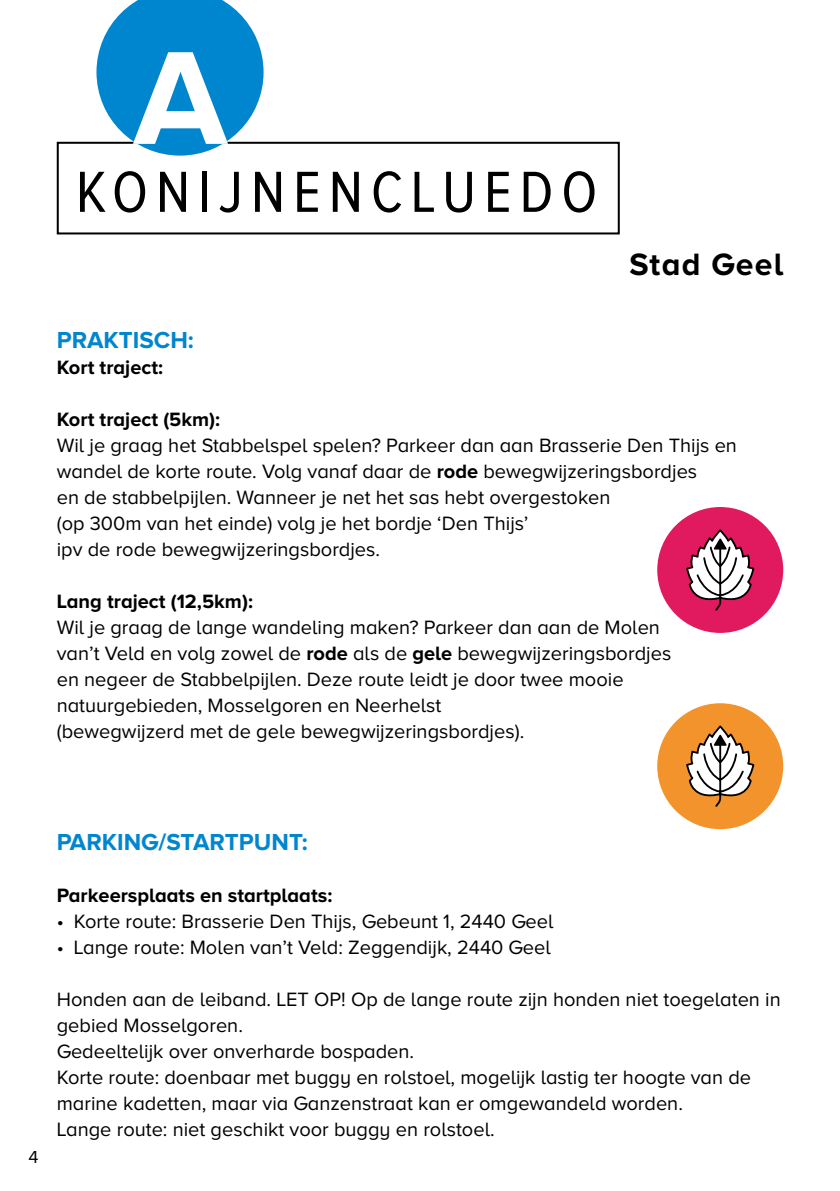
<style>
.page{position:relative;width:840px;height:1191px;background:#fff}
.page>*{position:absolute;margin:0;border:0;box-sizing:border-box;transform-origin:0 0}
.t1{font:700 137.4px "Proxima Nova A";color:#fff}
.t2{font:60px "Proxima Nova Cond";letter-spacing:.13em;color:#000}
.t3{font:700 32px "Proxima Nova A";letter-spacing:.04em;color:#000}
.t4{font:700 24px "Proxima Nova A";color:#0086ce}
.t5{font:20px/26px "Proxima Nova A";color:#000}
.t6{font:700 20px "Proxima Nova A";color:#000}
.t7{font:18px "Proxima Nova A";color:#000}
.s1{font-weight:700}
</style>
<div class="page">
<div style="left:57px;top:142px;width:562px;height:92px;border:2px solid #000"></div>
<svg style="left:96px;top:0;width:167px;height:156px"></svg>
<div style="left:657px;top:507px;width:125px;height:126px;background:#e1195f;border-radius:50%"></div>
<svg style="left:686px;top:529px;width:68px;height:82px"></svg>
<div style="left:657px;top:703px;width:125px;height:126px;background:#f2932b;border-radius:50%"></div>
<svg style="left:686px;top:725px;width:68px;height:82px"></svg>
<h1 class="t1" style="left:133px;top:20px;width:95px">A</h1>
<h2 class="t2" style="left:76px;top:164px;width:522px">KONIJNENCLUEDO</h2>
<h3 class="t3" style="left:629px;top:246px;width:155px">Stad Geel</h3>
<p class="t4" style="left:57px;top:326px;width:138px">PRAKTISCH:</p>
<p class="t6" style="left:57px;top:356px;width:108px">Kort traject:</p>
<p class="t6" style="left:57px;top:408px;width:165px">Kort traject (5km):</p>
<p class="t5" style="left:57px;top:432px;width:681px">Wil je graag het Stabbelspel spelen? Parkeer dan aan Brasserie Den Thijs en wandel de korte route. Volg vanaf daar de <span class="s1">rode</span> bewegwijzeringsbordjes<br>en de stabbelpijlen. Wanneer je net het sas hebt overgestoken<br>(op 300m van het einde) volg je het bordje ‘Den Thijs’<br>ipv de rode bewegwijzeringsbordjes.</p>
<p class="t6" style="left:57px;top:590px;width:197px">Lang traject (12,5km):</p>
<p class="t5" style="left:57px;top:614px;width:615px">Wil je graag de lange wandeling maken? Parkeer dan aan de Molen van’t Veld en volg zowel de <span class="s1">rode</span> als de <span class="s1">gele</span> bewegwijzeringsbordjes en negeer de Stabbelpijlen. Deze route leidt je door twee mooie natuurgebieden, Mosselgoren en Neerhelst<br>(bewegwijzerd met de gele bewegwijzeringsbordjes).</p>
<p class="t7" style="left:28px;top:1146px;width:12px">4</p>
<p class="t4" style="left:57px;top:828px;width:252px">PARKING/STARTPUNT:</p>
<p class="t6" style="left:57px;top:884px;width:277px">Parkeersplaats en startplaats:</p>
<p class="t5" style="left:57px;top:908px;width:498px">• Korte route: Brasserie Den Thijs, Gebeunt 1, 2440 Geel</p>
<p class="t5" style="left:57px;top:934px;width:495px">• Lange route: Molen van’t Veld: Zeggendijk, 2440 Geel</p>
<p class="t5" style="left:57px;top:986px;width:725px">Honden aan de leiband. LET OP! Op de lange route zijn honden niet toegelaten in gebied Mosselgoren.<br>Gedeeltelijk over onverharde bospaden.<br>Korte route: doenbaar met buggy en rolstoel, mogelijk lastig ter hoogte van de marine kadetten, maar via Ganzenstraat kan er omgewandeld worden.<br>Lange route: niet geschikt voor buggy en rolstoel.</p>
</div>
